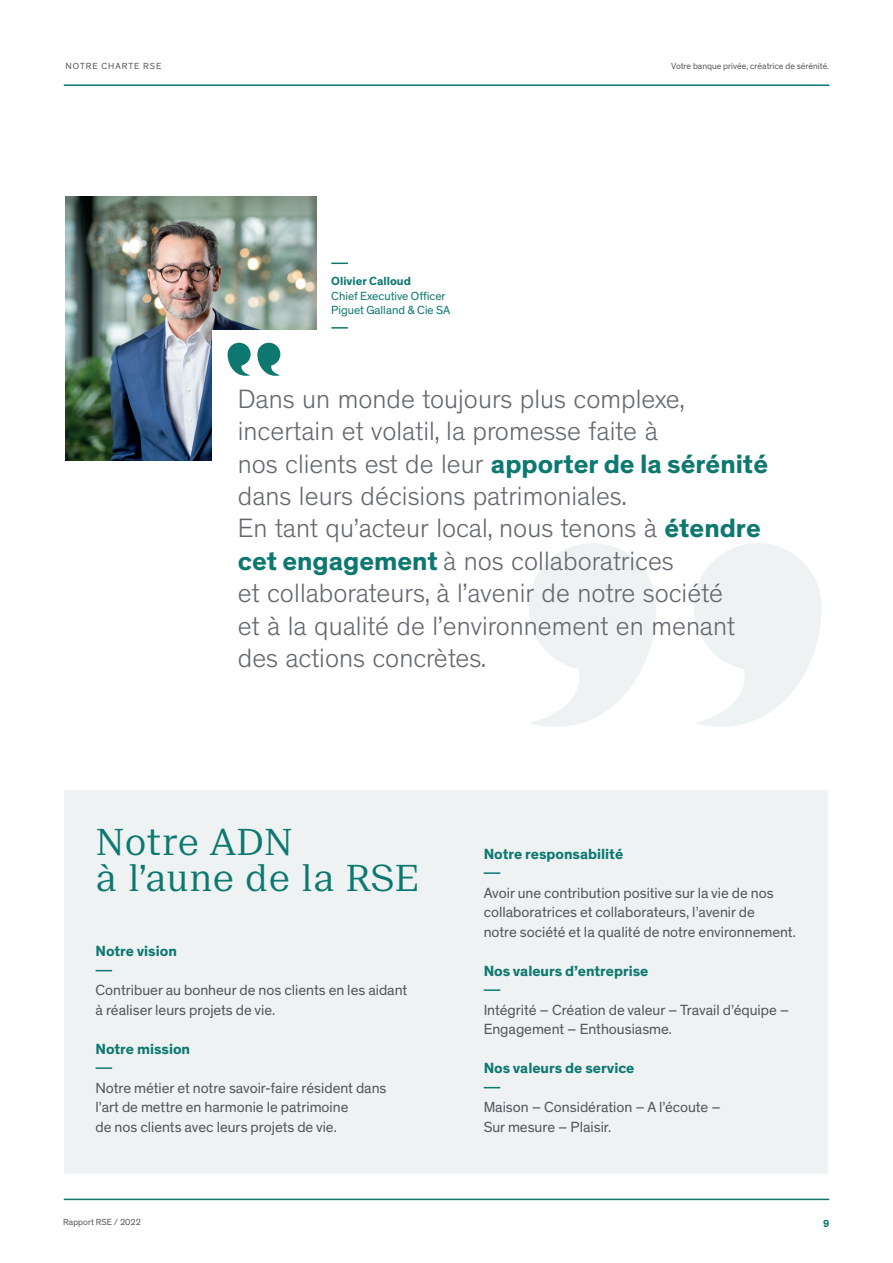
<style>
.page{position:relative;width:893px;height:1263px;background:#fff}
.page>*{position:absolute;margin:0;border:0;box-sizing:border-box;transform-origin:0 0}
.t1{font:300 36px/36px "Suisse Neue";letter-spacing:.01em;color:#0d7870}
.t2{font:300 27px/32.4px "Theinhardt";color:#64686f}
.t3{font:15px/19.5px "Theinhardt";color:#53575e}
.t4{font:700 15px "Theinhardt";color:#0d7870}
.t5{font:12px/14.4px "Theinhardt";color:#0d7870}
.t6{font:700 12px "Theinhardt";color:#0d7870}
.t7{font:700 10.5px "Theinhardt";color:#0d7870}
.t8{font:9px "Theinhardt";color:#57585a}
.t9{font:9px "Theinhardt";letter-spacing:.11em;color:#57585a}
.s1{font-weight:700;color:#0d7870}
</style>
<div class="page">
<div style="left:65px;top:791px;width:763px;height:383px;background:#eef2f2"></div>
<hr style="left:64px;top:1198px;width:765px;height:2px;background:#0d7870">
<hr style="left:64px;top:84px;width:765px;height:2px;background:#0d7870">
<img style="left:66px;top:196px;width:250px;height:265px">
<div style="left:212px;top:330px;width:323px;height:407px;background:#fff"></div>
<svg style="left:529px;top:543px;width:293px;height:184px;fill:#eef2f2"></svg>
<svg style="left:228px;top:343px;width:52px;height:33px"></svg>
<svg style="left:96px;top:970px;width:16px;height:1px"></svg>
<svg style="left:96px;top:1067px;width:16px;height:2px"></svg>
<svg style="left:331px;top:263px;width:17px;height:1px"></svg>
<svg style="left:331px;top:327px;width:17px;height:2px"></svg>
<svg style="left:484px;top:872px;width:16px;height:2px"></svg>
<svg style="left:484px;top:989px;width:16px;height:2px"></svg>
<svg style="left:484px;top:1087px;width:16px;height:1px"></svg>
<p class="t9" style="left:66px;top:61px;width:97px">NOTRE CHARTE RSE</p>
<p class="t8" style="left:671px;top:61px;width:160px">Votre banque privée, créatrice de sérénité.</p>
<p class="t6" style="left:331px;top:274px;width:81px">Olivier Calloud</p>
<p class="t5" style="left:331px;top:289px;width:120px">Chief Executive Officer<br>Piguet Galland &amp; Cie SA</p>
<p class="t2" style="left:238px;top:383px;width:532px">Dans un monde toujours plus complexe, incertain et volatil, la promesse faite à<br>nos clients est de leur <span class="s1">apporter de la sérénité </span>dans leurs décisions patrimoniales.<br>En tant qu’acteur local, nous tenons à <span class="s1">étendre cet engagement</span> à nos collaboratrices<br>et collaborateurs, à l’avenir de notre société<br>et à la qualité de l’environnement en menant des actions concrètes.</p>
<h1 class="t1" style="left:96px;top:824px;width:325px">Notre ADN<br>à l’aune de la RSE</h1>
<p class="t4" style="left:96px;top:942px;width:83px">Notre vision</p>
<p class="t3" style="left:96px;top:981px;width:313px">Contribuer au bonheur de nos clients en les aidant à réaliser leurs projets de vie.</p>
<p class="t4" style="left:96px;top:1039px;width:96px">Notre mission</p>
<p class="t3" style="left:96px;top:1078px;width:292px">Notre métier et notre savoir-faire résident dans l’art de mettre en harmonie le patrimoine<br>de nos clients avec leurs projets de vie.</p>
<p class="t8" style="left:63px;top:1217px;width:79px">Rapport RSE / 2022</p>
<p class="t4" style="left:484px;top:844px;width:141px">Notre responsabilité</p>
<p class="t3" style="left:484px;top:883px;width:314px">Avoir une contribution positive sur la vie de nos collaboratrices et collaborateurs, l’avenir de<br>notre société et la qualité de notre environnement.</p>
<p class="t4" style="left:484px;top:961px;width:166px">Nos valeurs d’entreprise</p>
<p class="t3" style="left:484px;top:1000px;width:307px">Intégrité – Création de valeur – Travail d’équipe –<br>Engagement – Enthousiasme.</p>
<p class="t4" style="left:484px;top:1059px;width:152px">Nos valeurs de service</p>
<p class="t3" style="left:484px;top:1098px;width:239px">Maison – Considération – A l’écoute –<br>Sur mesure – Plaisir.</p>
<p class="t7" style="left:823px;top:1216px;width:8px">9</p>
</div>
